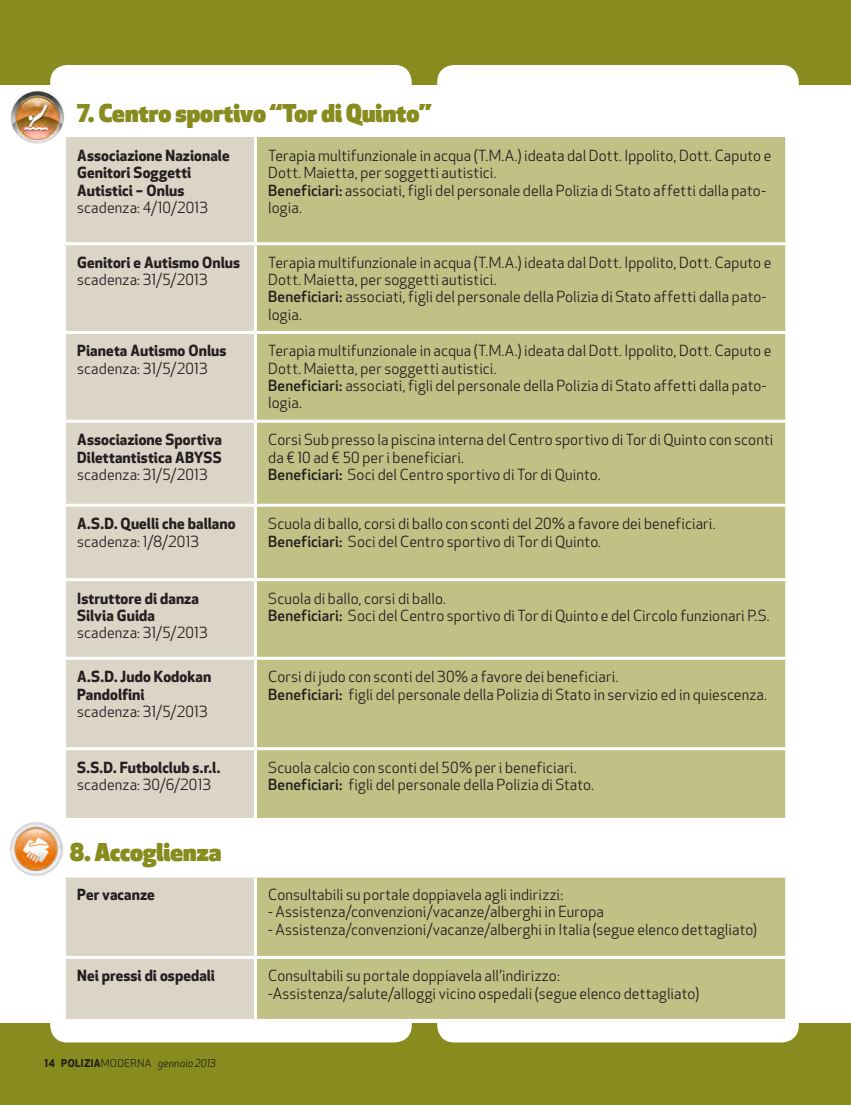
<style>
.page{position:relative;width:851px;height:1105px;background:#fff}
.page>*{position:absolute;margin:0;border:0;box-sizing:border-box;transform-origin:0 0}
.inserto__titolo_sezi{font:900 24px "Apex New";color:#888b1e}
.testo_corrente_n{font:15px/17.2px "Apex New";letter-spacing:.01em;color:#231f20}
.testo_corrente_n-2{font:700 15px/17.2px "Apex New";letter-spacing:.005em;color:#231f20}
.t1{font:italic 10.5px "Apex New";color:#231f20}
.s1{font-weight:500}
.s2{font-weight:700;font-style:normal}
.s3{font-style:normal}
</style>
<div class="page">
<hr style="left:850px;top:1024px;width:1px;height:81px;background:#888b1e">
<hr style="left:850px;top:0;width:1px;height:84px;background:#888b1e">
<div style="left:0;top:1024px;width:850px;height:81px;background:#888b1e"></div>
<div style="left:0;top:0;width:850px;height:84px;background:#888b1e"></div>
<div style="left:50px;top:65px;width:362px;height:977px;background:#fff;border-radius:17px"></div>
<div style="left:437px;top:65px;width:362px;height:977px;background:#fff;border-radius:17px"></div>
<img style="left:11px;top:89px;width:53px;height:55px">
<img style="left:10px;top:822px;width:53px;height:55px">
<div style="left:66px;top:137px;width:188px;height:681px;background:#dad5c6"></div>
<div style="left:257px;top:137px;width:528px;height:681px;background:#c1c185"></div>
<hr style="left:63px;top:137px;width:3px;height:105px;background:#fff">
<hr style="left:63px;top:242px;width:192px;height:3px;background:#fff">
<hr style="left:255px;top:242px;width:533px;height:3px;background:#fff">
<hr style="left:63px;top:331px;width:192px;height:3px;background:#fff">
<hr style="left:255px;top:331px;width:533px;height:3px;background:#fff">
<hr style="left:63px;top:420px;width:192px;height:3px;background:#fff">
<hr style="left:255px;top:420px;width:533px;height:3px;background:#fff">
<hr style="left:63px;top:504px;width:192px;height:3px;background:#fff">
<hr style="left:255px;top:504px;width:533px;height:3px;background:#fff">
<hr style="left:63px;top:578px;width:192px;height:3px;background:#fff">
<hr style="left:255px;top:578px;width:533px;height:3px;background:#fff">
<hr style="left:63px;top:657px;width:192px;height:3px;background:#fff">
<hr style="left:255px;top:657px;width:533px;height:3px;background:#fff">
<hr style="left:63px;top:747px;width:192px;height:3px;background:#fff">
<hr style="left:255px;top:747px;width:533px;height:3px;background:#fff">
<div style="left:66px;top:878px;width:188px;height:141px;background:#dad5c6"></div>
<div style="left:257px;top:878px;width:528px;height:141px;background:#c1c185"></div>
<hr style="left:63px;top:956px;width:192px;height:3px;background:#fff">
<hr style="left:255px;top:956px;width:533px;height:3px;background:#fff">
<p class="inserto__titolo_sezi" style="left:77px;top:97px;width:355px">7. Centro sportivo “Tor di Quinto”</p>
<p class="testo_corrente_n-2" style="left:77px;top:146px;width:154px">Associazione Nazionale<br>Genitori Soggetti</p>
<p class="testo_corrente_n-2" style="left:77px;top:181px;width:109px">Autistici – Onlus</p>
<p class="testo_corrente_n" style="left:77px;top:199px;width:132px">scadenza: 4/10/2013</p>
<p class="testo_corrente_n" style="left:268px;top:147px;width:505px">Terapia multifunzionale in acqua (T.M.A.) ideata dal Dott. Ippolito, Dott. Caputo e<br>Dott. Maietta, per soggetti autistici.</p>
<p class="testo_corrente_n" style="left:268px;top:181px;width:499px"><span class="s1">Beneficiari:</span> associati, figli del personale della Polizia di Stato affetti dalla pato&shy;logia.</p>
<p class="testo_corrente_n-2" style="left:77px;top:253px;width:165px">Genitori e Autismo Onlus</p>
<p class="testo_corrente_n" style="left:77px;top:271px;width:132px">scadenza: 31/5/2013</p>
<p class="testo_corrente_n" style="left:268px;top:254px;width:505px">Terapia multifunzionale in acqua (T.M.A.) ideata dal Dott. Ippolito, Dott. Caputo e<br>Dott. Maietta, per soggetti autistici.</p>
<p class="testo_corrente_n" style="left:268px;top:288px;width:500px"><span class="s1">Beneficiari:</span> associati, figli del personale della Polizia di Stato affetti dalla pato&shy;logia.</p>
<p class="testo_corrente_n-2" style="left:77px;top:342px;width:151px">Pianeta Autismo Onlus</p>
<p class="testo_corrente_n" style="left:77px;top:360px;width:132px">scadenza: 31/5/2013</p>
<p class="testo_corrente_n" style="left:268px;top:342px;width:505px">Terapia multifunzionale in acqua (T.M.A.) ideata dal Dott. Ippolito, Dott. Caputo e<br>Dott. Maietta, per soggetti autistici.</p>
<p class="testo_corrente_n" style="left:268px;top:377px;width:500px"><span class="s1">Beneficiari:</span> associati, figli del personale della Polizia di Stato affetti dalla pato&shy;logia.</p>
<p class="testo_corrente_n-2" style="left:77px;top:430px;width:146px">Associazione Sportiva</p>
<p class="testo_corrente_n-2" style="left:77px;top:448px;width:146px">Dilettantistica ABYSS</p>
<p class="testo_corrente_n" style="left:77px;top:466px;width:132px">scadenza: 31/5/2013</p>
<p class="testo_corrente_n" style="left:268px;top:431px;width:507px">Corsi Sub presso la piscina interna del Centro sportivo di Tor di Quinto con sconti da € 10 ad € 50 per i beneficiari.</p>
<p class="testo_corrente_n" style="left:268px;top:466px;width:334px"><span class="s1">Beneficiari:</span> Soci del Centro sportivo di Tor di Quinto.</p>
<p class="testo_corrente_n-2" style="left:77px;top:514px;width:160px">A.S.D. Quelli che ballano</p>
<p class="testo_corrente_n" style="left:77px;top:532px;width:123px">scadenza: 1/8/2013</p>
<p class="testo_corrente_n" style="left:268px;top:515px;width:449px">Scuola di ballo, corsi di ballo con sconti del 20% a favore dei beneficiari.</p>
<p class="testo_corrente_n" style="left:268px;top:532px;width:334px"><span class="s1">Beneficiari:</span> Soci del Centro sportivo di Tor di Quinto.</p>
<p class="testo_corrente_n-2" style="left:77px;top:589px;width:123px">Istruttore di danza</p>
<p class="testo_corrente_n-2" style="left:77px;top:606px;width:79px">Silvia Guida</p>
<p class="testo_corrente_n" style="left:77px;top:624px;width:132px">scadenza: 31/5/2013</p>
<p class="testo_corrente_n" style="left:268px;top:590px;width:179px">Scuola di ballo, corsi di ballo.</p>
<p class="testo_corrente_n" style="left:268px;top:607px;width:503px"><span class="s1">Beneficiari:</span> Soci del Centro sportivo di Tor di Quinto e del Circolo funzionari P.S.</p>
<p class="testo_corrente_n-2" style="left:77px;top:668px;width:136px">A.S.D. Judo Kodokan</p>
<p class="testo_corrente_n-2" style="left:77px;top:685px;width:69px">Pandolfini</p>
<p class="testo_corrente_n" style="left:77px;top:703px;width:132px">scadenza: 31/5/2013</p>
<p class="testo_corrente_n" style="left:268px;top:668px;width:352px">Corsi di judo con sconti del 30% a favore dei beneficiari.</p>
<p class="testo_corrente_n" style="left:268px;top:686px;width:500px"><span class="s1">Beneficiari:</span> figli del personale della Polizia di Stato in servizio ed in quiescenza.</p>
<p class="testo_corrente_n-2" style="left:77px;top:758px;width:145px">S.S.D. Futbolclub s.r.l.</p>
<p class="testo_corrente_n" style="left:77px;top:776px;width:135px">scadenza: 30/6/2013</p>
<p class="testo_corrente_n" style="left:268px;top:759px;width:310px">Scuola calcio con sconti del 50% per i beneficiari.</p>
<p class="testo_corrente_n" style="left:268px;top:776px;width:327px"><span class="s1">Beneficiari:</span> figli del personale della Polizia di Stato.</p>
<p class="inserto__titolo_sezi" style="left:70px;top:836px;width:153px">8. Accoglienza</p>
<p class="testo_corrente_n-2" style="left:77px;top:885px;width:79px">Per vacanze</p>
<p class="testo_corrente_n" style="left:268px;top:886px;width:297px">Consultabili su portale doppiavela agli indirizzi:</p>
<p class="testo_corrente_n" style="left:268px;top:903px;width:337px">- Assistenza/convenzioni/vacanze/alberghi in Europa</p>
<p class="testo_corrente_n" style="left:268px;top:921px;width:490px">- Assistenza/convenzioni/vacanze/alberghi in Italia (segue elenco dettagliato)</p>
<p class="testo_corrente_n-2" style="left:77px;top:967px;width:139px">Nei pressi di ospedali</p>
<p class="testo_corrente_n" style="left:268px;top:967px;width:293px">Consultabili su portale doppiavela all’indirizzo:</p>
<p class="testo_corrente_n" style="left:268px;top:985px;width:432px">-Assistenza/salute/alloggi vicino ospedali (segue elenco dettagliato)</p>
<p class="t1" style="left:45px;top:1056px;width:173px"><span class="s2">14 POLIZIA</span><span class="s3">MODERNA</span> gennaio 2013</p>
</div>
